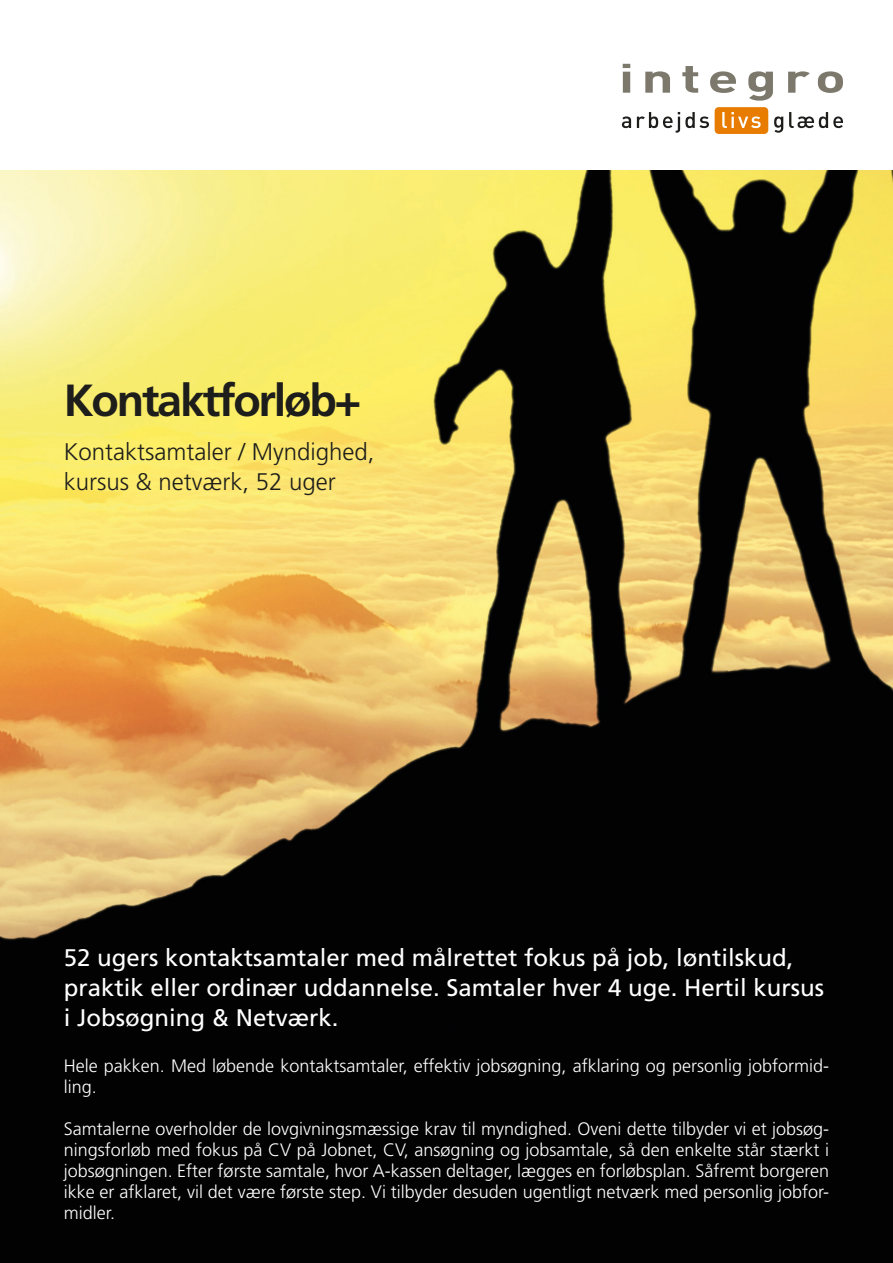
<style>
.page{position:relative;width:893px;height:1263px;background:#fff}
.page>*{position:absolute;margin:0;border:0;box-sizing:border-box;transform-origin:0 0}
.t1{font:700 45px "Frutiger";letter-spacing:-.05em;color:#1d1d1b}
.t2{font:24px/30px "Frutiger";color:#fff}
.t3{font:300 24px/30px "Frutiger";color:#1d1d1b}
.t4{font:300 18px/21px "Frutiger";color:#fff}
</style>
<div class="page">
<img style="left:0;top:170px;width:893px;height:1093px">
<svg style="left:623px;top:64px;width:7px;height:29px"></svg>
<svg style="left:645px;top:71px;width:25px;height:22px"></svg>
<svg style="left:682px;top:66px;width:16px;height:27px"></svg>
<svg style="left:710px;top:71px;width:26px;height:22px"></svg>
<svg style="left:748px;top:71px;width:25px;height:30px"></svg>
<svg style="left:788px;top:71px;width:22px;height:22px"></svg>
<svg style="left:818px;top:71px;width:25px;height:22px"></svg>
<div style="left:715px;top:107px;width:53px;height:27px;background:#e77c00;border-radius:4px"></div>
<svg style="left:622px;top:116px;width:9px;height:12px"></svg>
<svg style="left:637px;top:112px;width:72px;height:21px"></svg>
<svg style="left:722px;top:112px;width:39px;height:16px"></svg>
<svg style="left:774px;top:116px;width:9px;height:17px"></svg>
<svg style="left:789px;top:112px;width:54px;height:16px"></svg>
<h1 class="t1" style="left:64px;top:374px;width:299px">Kontaktforløb+</h1>
<h2 class="t3" style="left:64px;top:437px;width:312px">Kontaktsamtaler / Myndighed, kursus &amp; netværk, 52 uger</h2>
<h2 class="t2" style="left:64px;top:943px;width:762px">52 ugers kontaktsamtaler med målrettet fokus på job, løntilskud, praktik eller ordinær uddannelse. Samtaler hver 4 uge. Hertil kursus i Jobsøgning &amp; Netværk.</h2>
<p class="t4" style="left:64px;top:1056px;width:767px">Hele pakken. Med løbende kontaktsamtaler, effektiv jobsøgning, afklaring og personlig jobformid&shy;ling.</p>
<p class="t4" style="left:64px;top:1119px;width:767px;text-align:justify">Samtalerne overholder de lovgivningsmæssige krav til myndighed. Oveni dette tilbyder vi et jobsøg&shy;ningsforløb med fokus på CV på Jobnet, CV, ansøgning og jobsamtale, så den enkelte står stærkt i jobsøgningen. Efter første samtale, hvor A-kassen deltager, lægges en forløbsplan. Såfremt borgeren ikke er afklaret, vil det være første step. Vi tilbyder desuden ugentligt netværk med personlig jobfor&shy;midler.</p>
</div>
